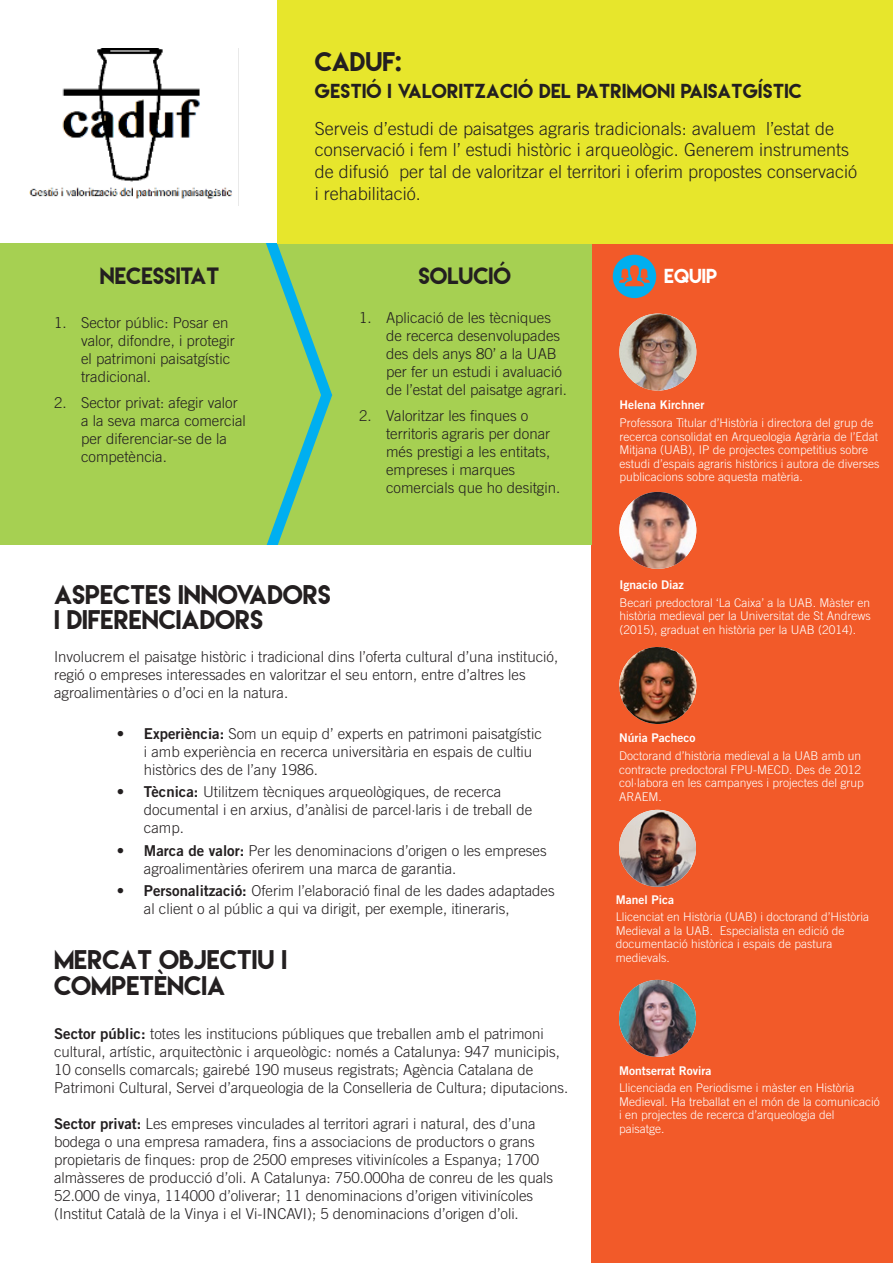
<style>
.page{position:relative;width:893px;height:1263px;background:#fff}
.page>*{position:absolute;margin:0;border:0;box-sizing:border-box;transform-origin:0 0}
.t1{font:24px/25.5px "Lemon Milk";color:#231f20}
.t2{font:21px "Lemon Milk";color:#231f20}
.t3{font:300 18px/21.6px "Trade Gothic LT Std";color:#231f20}
.t4{font:18px "Lemon Milk";letter-spacing:.02em;color:#231f20}
.t5{font:18px "Lemon Milk";color:#fff}
.t6{font:300 15px/18px "Trade Gothic LT Std";color:#231f20}
.t7{font:300 12px/13.5px "Trade Gothic LT Std";color:#fff}
.t8{font:12px "Trade Gothic LT Std Bd 2";color:#fff}
.s1{font-family:"Trade Gothic LT Std Bd 2";font-weight:400}
</style>
<div class="page">
<div style="left:591px;top:231px;width:302px;height:1032px;background:#f25a29"></div>
<div style="left:613px;top:255px;width:43px;height:43px;background:#00aff0;border-radius:50%"></div>
<div style="left:0;top:243px;width:591px;height:302px;background:#a6d052"></div>
<svg style="left:266px;top:243px;width:66px;height:302px"></svg>
<svg style="left:619px;top:265px;width:31px;height:21px"></svg>
<img style="left:29px;top:48px;width:203px;height:151px">
<div style="left:277px;top:0;width:616px;height:243px;background:#e7e62c"></div>
<img style="left:619px;top:314px;width:77px;height:77px;border-radius:38px">
<img style="left:619px;top:492px;width:77px;height:77px;border-radius:38px">
<img style="left:619px;top:647px;width:77px;height:77px;border-radius:38px">
<img style="left:619px;top:810px;width:77px;height:77px;border-radius:38px">
<img style="left:619px;top:980px;width:77px;height:77px;border-radius:38px">
<p class="t1" style="left:315px;top:48px;width:88px">CADUF:</p>
<p class="t4" style="left:315px;top:78px;width:488px">GESTIÓ I VALORITZACIÓ DEL PATRIMONI PAISATGÍSTIC</p>
<p class="t3" style="left:315px;top:117px;width:543px">Serveis d’estudi de paisatges agraris tradicionals: avaluem l’estat de conservació i fem l’ estudi històric i arqueològic. Generem instruments de difusió per tal de valoritzar el territori i oferim propostes conservació i rehabilitació.</p>
<p class="t2" style="left:100px;top:261px;width:121px">NECESSITAT</p>
<p class="t2" style="left:418px;top:261px;width:94px">SOLUCIÓ</p>
<p class="t6" style="left:81px;top:313px;width:155px;text-indent:-27px">1. Sector públic: Posar en valor, difondre, i protegir el patrimoni paisatgístic tradicional.</p>
<p class="t6" style="left:81px;top:394px;width:166px;text-indent:-27px">2. Sector privat: afegir valor a la seva marca comercial per diferenciar-se de la competència.</p>
<p class="t6" style="left:386px;top:308px;width:182px;text-indent:-27px">1. Aplicació de les tècniques de recerca desenvolupades des dels anys 80’ a la UAB per fer un estudi i avaluació de l’estat del paisatge agrari.</p>
<p class="t6" style="left:386px;top:407px;width:176px;text-indent:-27px">2. Valoritzar les finques o territoris agraris per donar més prestigi a les entitats, empreses i marques comercials que ho desitgin.</p>
<p class="t1" style="left:54px;top:581px;width:278px">ASPECTES INNOVADORS<br>I DIFERENCIADORS</p>
<p class="t6" style="left:54px;top:648px;width:506px">Involucrem el paisatge històric i tradicional dins l’oferta cultural d’una institució, regió o empreses interessades en valoritzar el seu entorn, entre d’altres les agroalimentàries o d’oci en la natura.</p>
<p class="t6" style="left:144px;top:724px;width:399px;text-indent:-27px"><span class="s1">• Experiència:</span> Som un equip d’ experts en patrimoni paisatgístic i amb experiència en recerca universitària en espais de cultiu històrics des de l’any 1986.</p>
<p class="t6" style="left:144px;top:783px;width:390px;text-indent:-27px"><span class="s1">• Tècnica:</span> Utilitzem tècniques arqueològiques, de recerca documental i en arxius, d’anàlisi de parcel·laris i de treball de camp.</p>
<p class="t6" style="left:144px;top:841px;width:404px;text-indent:-27px"><span class="s1">• Marca de valor:</span> Per les denominacions d’origen o les empreses agroalimentàries oferirem una marca de garantia.</p>
<p class="t6" style="left:144px;top:881px;width:412px;text-indent:-27px"><span class="s1">• Personalització:</span> Oferim l’elaboració final de les dades adaptades al client o al públic a qui va dirigit, per exemple, itineraris,</p>
<p class="t1" style="left:54px;top:946px;width:235px">MERCAT OBJECTIU I<br>COMPETÈNCIA</p>
<p class="t6" style="left:54px;top:1024px;width:516px"><span class="s1">Sector públic:</span> totes les institucions públiques que treballen amb el patrimoni cultural, artístic, arquitectònic i arqueològic: només a Catalunya: 947 municipis, 10 consells comarcals; gairebé 190 museus registrats; Agència Catalana de Patrimoni Cultural, Servei d’arqueologia de la Conselleria de Cultura; diputacions.</p>
<p class="t6" style="left:54px;top:1114px;width:501px"><span class="s1">Sector privat:</span> Les empreses vinculades al territori agrari i natural, des d’una bodega o una empresa ramadera, fins a associacions de productors o grans propietaris de finques: prop de 2500 empreses vitivinícoles a Espanya; 1700 almàsseres de producció d’oli. A Catalunya: 750.000ha de conreu de les quals 52.000 de vinya, 114000 d’oliverar; 11 denominacions d’origen vitivinícoles (Institut Català de la Vinya i el Vi-INCAVI); 5 denominacions d’origen d’oli.</p>
<p class="t5" style="left:664px;top:263px;width:55px">EQUIP</p>
<p class="t8" style="left:619px;top:398px;width:87px">Helena Kirchner</p>
<p class="t7" style="left:619px;top:416px;width:261px">Professora Titular d’Història i directora del grup de recerca consolidat en Arqueologia Agrària de l’Edat Mitjana (UAB), IP de projectes competitius sobre estudi d’espais agraris històrics i autora de diverses publicacions sobre aquesta matèria.</p>
<p class="t8" style="left:619px;top:577px;width:66px">Ignacio Diaz</p>
<p class="t7" style="left:619px;top:595px;width:253px;text-align:justify">Becari predoctoral ‘La Caixa’ a la UAB. Màster en història medieval per la Universitat de St Andrews (2015), graduat en història per la UAB (2014).</p>
<p class="t8" style="left:619px;top:731px;width:78px">Núria Pacheco</p>
<p class="t7" style="left:619px;top:749px;width:246px">Doctorand d’història medieval a la UAB amb un contracte predoctoral FPU-MECD. Des de 2012 col·labora en les campanyes i projectes del grup ARAEM.</p>
<p class="t8" style="left:616px;top:892px;width:60px">Manel Pica</p>
<p class="t7" style="left:616px;top:910px;width:255px">Llicenciat en Història (UAB) i doctorand d’Història Medieval a la UAB. Especialista en edició de documentació històrica i espais de pastura medievals.</p>
<p class="t8" style="left:619px;top:1063px;width:94px">Montserrat Rovira</p>
<p class="t7" style="left:619px;top:1081px;width:262px">Llicenciada en Periodisme i màster en Història Medieval. Ha treballat en el món de la comunicació i en projectes de recerca d’arqueologia del paisatge.</p>
</div>
